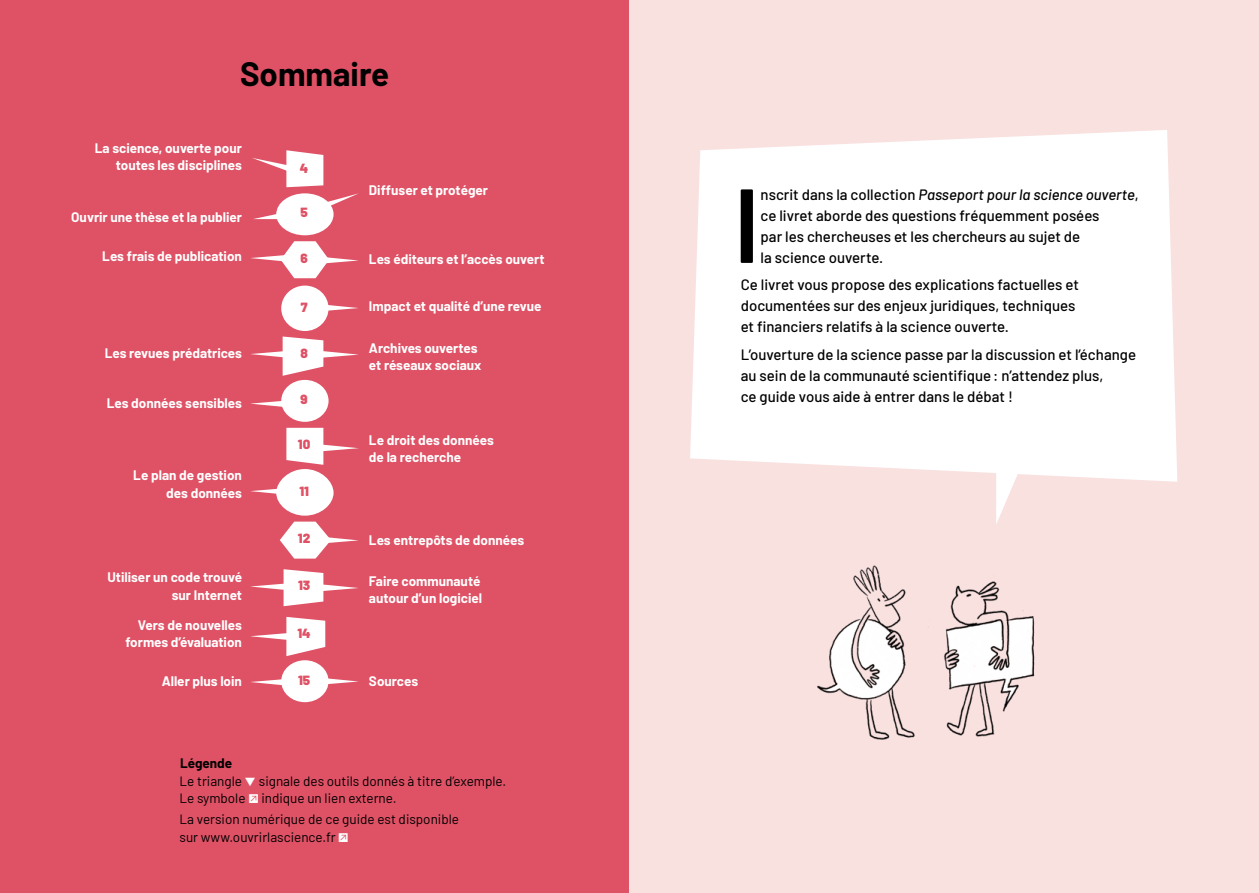
<style>
.page{position:relative;width:1259px;height:893px;background:#fff}
.page>*{position:absolute;margin:0;border:0;box-sizing:border-box;transform-origin:0 0}
.text_COU_02{font:600 105px "Barlow";color:#000}
.t1{font:700 33px "Barlow";color:#000}
.text_COU_02-2{font:500 15px/21px "Barlow";color:#000}
.text_COU_02-3{font:700 13.5px/17.2px "Barlow";color:#fff;text-align:right}
.text_COU_02-4{font:13.5px/17.2px "Barlow";color:#000}
.t2{font:900 13.35px "Barlow";color:#df5165}
.s1{font-style:italic}
.s2{font-weight:700}
.s3{color:#fff}
.s4{font-family:"Lien Externe";font-size:19.5px;color:#fff}
</style>
<div class="page">
<div style="left:0;top:0;width:629px;height:893px;background:#df5165"></div>
<div style="left:629px;top:0;width:630px;height:893px;background:#f9e1e0"></div>
<div style="left:276px;top:193px;width:57px;height:42px;background:#fff;border-radius:50%"></div>
<div style="left:276px;top:469px;width:57px;height:47px;background:#fff;border-radius:50%"></div>
<div style="left:281px;top:380px;width:47px;height:42px;background:#fff;border-radius:50%"></div>
<div style="left:281px;top:286px;width:47px;height:45px;background:#fff;border-radius:50%"></div>
<div style="left:281px;top:660px;width:47px;height:42px;background:#fff;border-radius:50%"></div>
<svg style="left:323px;top:193px;width:35px;height:15px"></svg>
<svg style="left:254px;top:213px;width:23px;height:6px"></svg>
<svg style="left:250px;top:488px;width:27px;height:7px"></svg>
<svg style="left:250px;top:617px;width:75px;height:39px"></svg>
<svg style="left:251px;top:679px;width:31px;height:7px"></svg>
<svg style="left:250px;top:400px;width:32px;height:7px"></svg>
<svg style="left:250px;top:241px;width:108px;height:37px"></svg>
<svg style="left:328px;top:304px;width:30px;height:7px"></svg>
<svg style="left:250px;top:336px;width:108px;height:40px"></svg>
<svg style="left:286px;top:428px;width:72px;height:37px"></svg>
<svg style="left:250px;top:569px;width:108px;height:37px"></svg>
<svg style="left:328px;top:678px;width:30px;height:7px"></svg>
<svg style="left:280px;top:522px;width:78px;height:37px"></svg>
<svg style="left:252px;top:150px;width:71px;height:37px"></svg>
<svg style="left:690px;top:130px;width:487px;height:352px;background:#fefcfc"></svg>
<svg style="left:996px;top:468px;width:24px;height:56px"></svg>
<img style="left:817px;top:565px;width:218px;height:175px">
<p class="t1" style="left:240px;top:49px;width:151px">Sommaire</p>
<p class="text_COU_02-3" style="left:95px;top:138px;width:149px">La science, ouverte pour</p>
<p class="text_COU_02-3" style="left:116px;top:155px;width:128px">toutes les disciplines</p>
<p class="text_COU_02-3" style="left:71px;top:207px;width:172px">Ouvrir une thèse et la publier</p>
<p class="text_COU_02-3" style="left:102px;top:246px;width:141px">Les frais de publication</p>
<p class="text_COU_02-3" style="left:105px;top:343px;width:139px">Les revues prédatrices</p>
<p class="text_COU_02-3" style="left:107px;top:393px;width:137px">Les données sensibles</p>
<p class="text_COU_02-3" style="left:133px;top:466px;width:110px">Le plan de gestion des données</p>
<p class="text_COU_02-3" style="left:107px;top:568px;width:136px">Utiliser un code trouvé sur Internet</p>
<p class="text_COU_02-3" style="left:125px;top:615px;width:118px">Vers de nouvelles formes d’évaluation</p>
<p class="text_COU_02-3" style="left:162px;top:672px;width:82px">Aller plus loin</p>
<p class="t2" style="left:300px;top:158px;width:10px">4</p>
<p class="t2" style="left:300px;top:202px;width:9px">5</p>
<p class="t2" style="left:300px;top:248px;width:9px">6</p>
<p class="t2" style="left:301px;top:297px;width:8px">7</p>
<p class="t2" style="left:300px;top:343px;width:9px">8</p>
<p class="text_COU_02-3" style="left:369px;top:180px;width:121px">Diffuser et protéger</p>
<p class="text_COU_02-3" style="left:369px;top:249px;width:177px">Les éditeurs et l’accès ouvert</p>
<p class="text_COU_02-3" style="left:369px;top:297px;width:174px">Impact et qualité d’une revue</p>
<p class="text_COU_02-3" style="left:369px;top:338px;width:114px;text-align:left">Archives ouvertes et réseaux sociaux</p>
<p class="text_COU_02" style="left:733px;top:148px;width:29px">I</p>
<p class="text_COU_02-2" style="left:760px;top:183px;width:380px">nscrit dans la collection <span class="s1">Passeport pour la science ouverte</span>, ce livret aborde des questions fréquemment posées<br>par les chercheuses et les chercheurs au sujet de<br>la science ouverte.</p>
<p class="text_COU_02-2" style="left:740px;top:273px;width:340px">Ce livret vous propose des explications factuelles et documentées sur des enjeux juridiques, techniques et financiers relatifs à la science ouverte.</p>
<p class="text_COU_02-2" style="left:740px;top:343px;width:397px">L’ouverture de la science passe par la discussion et l’échange au sein de la communauté scientifique: n’attendez plus,</p>
<p class="t2" style="left:300px;top:390px;width:9px">9</p>
<p class="text_COU_02-2" style="left:740px;top:385px;width:274px">ce guide vous aide à entrer dans le débat !</p>
<p class="t2" style="left:298px;top:434px;width:14px">10</p>
<p class="t2" style="left:299px;top:481px;width:11px">11</p>
<p class="t2" style="left:298px;top:528px;width:14px">12</p>
<p class="t2" style="left:298px;top:575px;width:14px">13</p>
<p class="t2" style="left:297px;top:623px;width:15px">14</p>
<p class="t2" style="left:298px;top:670px;width:14px">15</p>
<p class="text_COU_02-3" style="left:369px;top:430px;width:126px;text-align:left">Le droit des données de la recherche</p>
<p class="text_COU_02-3" style="left:369px;top:530px;width:157px">Les entrepôts de données</p>
<p class="text_COU_02-3" style="left:369px;top:571px;width:115px;text-align:left">Faire communauté autour d’un logiciel</p>
<p class="text_COU_02-3" style="left:369px;top:672px;width:51px">Sources</p>
<p class="text_COU_02-4" style="left:180px;top:754px;width:328px"><span class="s2">Légende<br></span>Le triangle <span class="s3">▼</span> signale des outils donnés à titre d’exemple.</p>
<p class="text_COU_02-4" style="left:180px;top:788px;width:218px">Le symbole <span class="s4">s</span> indique un lien externe.</p>
<p class="text_COU_02-4" style="left:179px;top:810px;width:281px">La version numérique de ce guide est disponible sur www.ouvrirlascience.fr <span class="s4">s</span></p>
</div>
